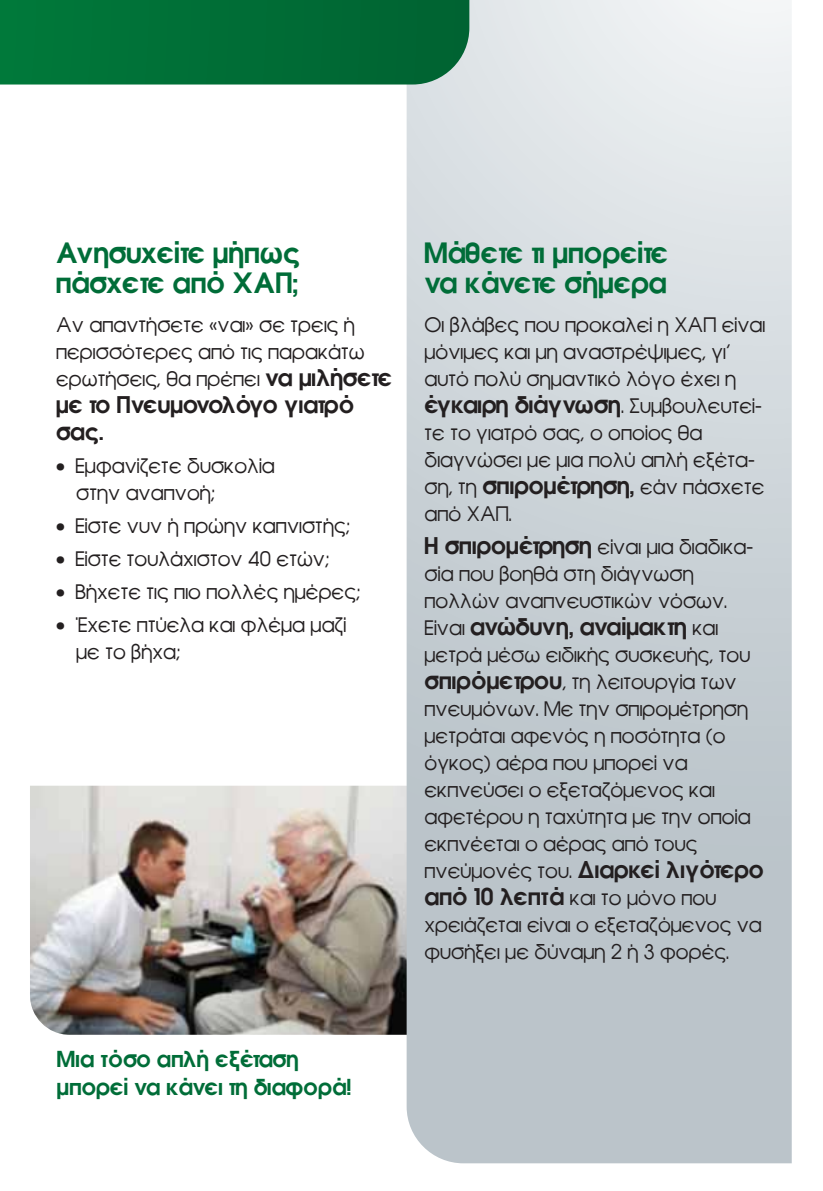
<style>
.page{position:relative;width:823px;height:1191px;background:#fff}
.page>*{position:absolute;margin:0;border:0;box-sizing:border-box;transform-origin:0 0}
.t1{font:700 28px/30px "Mg Avant G";color:#006d38}
.t2{font:700 23px/27px "Mg Avant G";letter-spacing:-.025em;color:#231f20}
.t3{font:700 23px "Mg Avant G";color:#231f20}
.t4{font:700 22px/28px "Mg Avant G";color:#006d38}
.t5{font:20px/27px "Mg Avant G";color:#231f20}
.s1{font-weight:700;font-size:23px}
.s2{font-weight:400;font-size:20px}
</style>
<div class="page">
<img style="left:30px;top:785px;width:376px;height:249px">
<svg style="left:406px;top:0;width:385px;height:1163px;background:#cad2d6"></svg>
<svg style="left:0;top:0;width:469px;height:84px;background:#036f38"></svg>
<h1 class="t1" style="left:57px;top:238px;width:245px">Ανησυχείτε µήπως πάσχετε από ΧΑΠ;</h1>
<p class="t5" style="left:57px;top:311px;width:337px">Αν απαντήσετε «ναι» σε τρεις ή περισσότερες από τις παρακάτω ερωτήσεις, θα πρέπει <span class="s1">να µιλήσετε</span></p>
<p class="t2" style="left:57px;top:391px;width:300px">µε το Πνευµονολόγο γιατρό σας.</p>
<p class="t5" style="left:77px;top:452px;width:200px;text-indent:-20px">• Εµφανίζετε δυσκολία στην αναπνοή;</p>
<p class="t5" style="left:57px;top:512px;width:295px">• Είστε νυν ή πρώην καπνιστής;</p>
<p class="t5" style="left:57px;top:545px;width:274px">• Είστε τουλάχιστον 40 ετών;</p>
<p class="t5" style="left:57px;top:578px;width:305px">• Βήχετε τις πιο πολλές ηµέρες;</p>
<p class="t5" style="left:77px;top:611px;width:271px;text-indent:-20px">• Έχετε πτύελα και φλέµα µαζί µε το βήχα;</p>
<h1 class="t1" style="left:425px;top:238px;width:245px">Μάθετε τι µπορείτε να κάνετε σήµερα</h1>
<p class="t5" style="left:425px;top:311px;width:342px">Οι βλάβες που προκαλεί η ΧΑΠ είναι µόνιµες και µη αναστρέψιµες, γι’ αυτό πολύ σηµαντικό λόγο έχει η</p>
<p class="t2" style="left:425px;top:391px;width:339px">έγκαιρη διάγνωση<span class="s2">. Συµβουλευτεί-</span></p>
<p class="t5" style="left:425px;top:419px;width:341px">τε το γιατρό σας, ο οποίος θα διαγνώσει µε µια πολύ απλή εξέτα&shy;ση, τη <span class="s1">σπιροµέτρηση,</span> εάν πάσχετε από ΧΑΠ.</p>
<p class="t5" style="left:425px;top:533px;width:330px"><span class="s1">Η σπιροµέτρηση</span> είναι µια διαδικα&shy;σία που βοηθά στη διάγνωση πολλών αναπνευστικών νόσων.</p>
<p class="t2" style="left:425px;top:613px;width:295px"><span class="s2">Είναι</span> ανώδυνη, αναίµακτη <span class="s2">και</span></p>
<p class="t5" style="left:425px;top:641px;width:327px">µετρά µέσω ειδικής συσκευής, του <span class="s1">σπιρόµετρου</span>, τη λειτουργία των πνευµόνων. Με την σπιροµέτρηση µετράται αφενός η ποσότητα (ο όγκος) αέρα που µπορεί να εκπνεύσει ο εξεταζόµενος και αφετέρου η ταχύτητα µε την οποία εκπνέεται ο αέρας από τους</p>
<p class="t3" style="left:425px;top:856px;width:341px"><span class="s2">πνεύµονές του.</span> Διαρκεί λιγότερο</p>
<p class="t5" style="left:425px;top:884px;width:338px"><span class="s1">από 10 λεπτά</span> και το µόνο που χρειάζεται είναι ο εξεταζόµενος να φυσήξει µε δύναµη 2 ή 3 φορές.</p>
<p class="t4" style="left:58px;top:1045px;width:295px">Μια τόσο απλή εξέταση µπορεί να κάνει τη διαφορά!</p>
</div>
